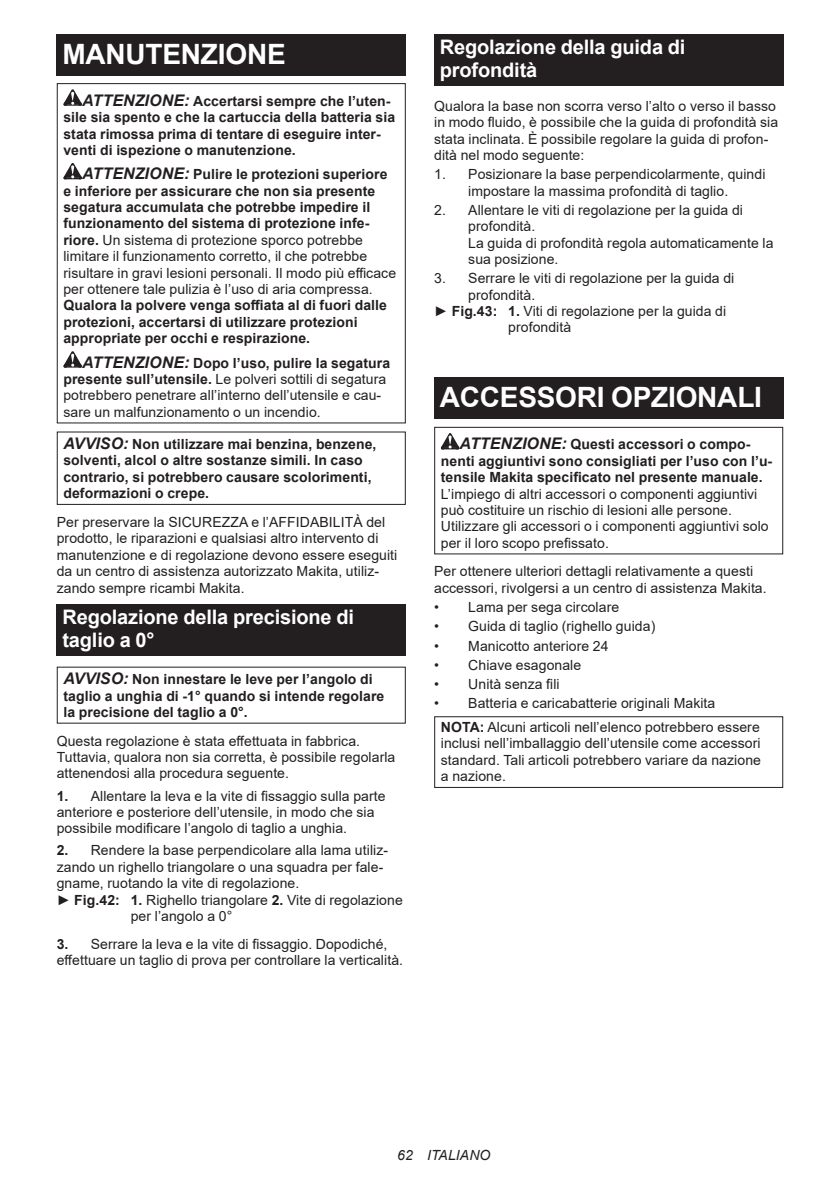
<style>
.page{position:relative;width:840px;height:1191px;background:#fff}
.page>*{position:absolute;margin:0;border:0;box-sizing:border-box;transform-origin:0 0}
.t1{font:700 28px "Arial";letter-spacing:-.01em;color:#fff}
.t2{font:700 20px/23.4px "Arial";letter-spacing:-.01em;color:#fff}
.t3{font:14px/16.4px "Arial";letter-spacing:.005em;color:#231f20}
.t4{font:700 14px/16.4px "Arial";letter-spacing:.005em;color:#231f20}
.t5{font:italic 14px "Arial";letter-spacing:.005em;color:#231f20}
.s1{font-style:italic;font-size:16px}
.s2{font-weight:700;font-style:italic;font-size:16px}
.s3{font-weight:700}
</style>
<div class="page">
<div style="left:57px;top:34px;width:348px;height:41px;background:#231f20"></div>
<svg style="left:63px;top:89px;width:19px;height:17px"></svg>
<svg style="left:63px;top:163px;width:19px;height:16px"></svg>
<svg style="left:63px;top:351px;width:19px;height:16px"></svg>
<div style="left:57px;top:83px;width:348px;height:340px;border:1px solid #231f20"></div>
<div style="left:57px;top:431px;width:348px;height:74px;border:1px solid #231f20"></div>
<div style="left:57px;top:604px;width:348px;height:52px;background:#231f20"></div>
<div style="left:434px;top:34px;width:348px;height:52px;background:#231f20"></div>
<div style="left:434px;top:378px;width:348px;height:41px;background:#231f20"></div>
<svg style="left:440px;top:433px;width:19px;height:16px"></svg>
<div style="left:434px;top:427px;width:348px;height:127px;border:1px solid #231f20"></div>
<div style="left:434px;top:716px;width:348px;height:72px;border:1px solid #231f20"></div>
<h1 class="t1" style="left:62px;top:34px;width:225px">MANUTENZIONE</h1>
<p class="t4" style="left:63px;top:93px;width:333px;text-indent:19px"><span class="s1">ATTENZIONE:</span> Accertarsi sempre che l’uten&shy;sile sia spento e che la cartuccia della batteria sia stata rimossa prima di tentare di eseguire inter&shy;venti di ispezione o manutenzione.</p>
<p class="t3" style="left:63px;top:166px;width:334px;text-indent:19px"><span class="s2">ATTENZIONE:</span> <span class="s3">Pulire le protezioni superiore e inferiore per assicurare che non sia presente segatura accumulata che potrebbe impedire il funzionamento del sistema di protezione infe&shy;riore.</span> Un sistema di protezione sporco potrebbe limitare il funzionamento corretto, il che potrebbe risultare in gravi lesioni personali. Il modo più efficace per ottenere tale pulizia è l’uso di aria compressa.</p>
<p class="t4" style="left:63px;top:297px;width:325px">Qualora la polvere venga soffiata al di fuori dalle protezioni, accertarsi di utilizzare protezioni appropriate per occhi e respirazione.</p>
<p class="t3" style="left:63px;top:354px;width:328px;text-indent:19px"><span class="s2">ATTENZIONE:</span> <span class="s3">Dopo l’uso, pulire la segatura presente sull’utensile.</span> Le polveri sottili di segatura potrebbero penetrare all’interno dell’utensile e cau&shy;sare un malfunzionamento o un incendio.</p>
<p class="t4" style="left:63px;top:436px;width:314px"><span class="s1">AVVISO:</span> Non utilizzare mai benzina, benzene, solventi, alcol o altre sostanze simili. In caso contrario, si potrebbero causare scolorimenti, deformazioni o crepe.</p>
<p class="t3" style="left:57px;top:514px;width:342px">Per preservare la SICUREZZA e l’AFFIDABILITÀ del prodotto, le riparazioni e qualsiasi altro intervento di manutenzione e di regolazione devono essere eseguiti da un centro di assistenza autorizzato Makita, utiliz&shy;zando sempre ricambi Makita.</p>
<h2 class="t2" style="left:62px;top:605px;width:293px">Regolazione della precisione di taglio a 0°</h2>
<p class="t4" style="left:63px;top:671px;width:322px"><span class="s1">AVVISO:</span> Non innestare le leve per l’angolo di taglio a unghia di -1° quando si intende regolare la precisione del taglio a 0°.</p>
<p class="t3" style="left:57px;top:732px;width:340px">Questa regolazione è stata effettuata in fabbrica.<br>Tuttavia, qualora non sia corretta, è possibile regolarla attenendosi alla procedura seguente.</p>
<p class="t3" style="left:57px;top:787px;width:330px"><span class="s3">1.</span> Allentare la leva e la vite di fissaggio sulla parte anteriore e posteriore dell’utensile, in modo che sia possibile modificare l’angolo di taglio a unghia.</p>
<p class="t3" style="left:57px;top:842px;width:333px"><span class="s3">2.</span> Rendere la base perpendicolare alla lama utiliz-</p>
<p class="t3" style="left:57px;top:858px;width:328px">zando un righello triangolare o una squadra per fale-</p>
<p class="t3" style="left:57px;top:875px;width:244px">gname, ruotando la vite di regolazione.</p>
<p class="t3" style="left:57px;top:891px;width:347px">► <span class="s3">Fig.42: 1.</span> Righello triangolare <span class="s3">2.</span> Vite di regolazione</p>
<p class="t3" style="left:131px;top:907px;width:103px">per l’angolo a 0°</p>
<p class="t3" style="left:57px;top:935px;width:347px"><span class="s3">3.</span> Serrare la leva e la vite di fissaggio. Dopodiché, effettuare un taglio di prova per controllare la verticalità.</p>
<h2 class="t2" style="left:439px;top:36px;width:247px">Regolazione della guida di profondità</h2>
<p class="t3" style="left:434px;top:98px;width:345px">Qualora la base non scorra verso l’alto o verso il basso in modo fluido, è possibile che la guida di profondità sia stata inclinata. È possibile regolare la guida di profon&shy;dità nel modo seguente:</p>
<p class="t3" style="left:434px;top:166px;width:332px;text-align:center">1. Posizionare la base perpendicolarmente, quindi impostare la massima profondità di taglio.</p>
<p class="t3" style="left:468px;top:202px;width:307px;text-indent:-34px">2. Allentare le viti di regolazione per la guida di profondità.<br>La guida di profondità regola automaticamente la sua posizione.</p>
<p class="t3" style="left:434px;top:270px;width:301px">3. Serrare le viti di regolazione per la guida di</p>
<p class="t3" style="left:468px;top:286px;width:68px">profondità.</p>
<p class="t3" style="left:434px;top:303px;width:293px">► <span class="s3">Fig.43: 1.</span> Viti di regolazione per la guida di</p>
<p class="t3" style="left:508px;top:319px;width:64px">profondità</p>
<h1 class="t1" style="left:439px;top:378px;width:323px">ACCESSORI OPZIONALI</h1>
<p class="t4" style="left:440px;top:436px;width:333px;text-indent:19px"><span class="s1">ATTENZIONE:</span> Questi accessori o compo&shy;nenti aggiuntivi sono consigliati per l’uso con l’u&shy;tensile Makita specificato nel presente manuale.</p>
<p class="t3" style="left:440px;top:485px;width:329px">L’impiego di altri accessori o componenti aggiuntivi può costituire un rischio di lesioni alle persone.<br>Utilizzare gli accessori o i componenti aggiuntivi solo per il loro scopo prefissato.</p>
<p class="t3" style="left:434px;top:563px;width:334px">Per ottenere ulteriori dettagli relativamente a questi accessori, rivolgersi a un centro di assistenza Makita.</p>
<p class="t3" style="left:434px;top:599px;width:186px">• Lama per sega circolare</p>
<p class="t3" style="left:434px;top:618px;width:222px">• Guida di taglio (righello guida)</p>
<p class="t3" style="left:434px;top:637px;width:176px">• Manicotto anteriore 24</p>
<p class="t3" style="left:434px;top:656px;width:148px">• Chiave esagonale</p>
<p class="t3" style="left:434px;top:675px;width:127px">• Unità senza fili</p>
<p class="t3" style="left:440px;top:691px;width:320px;line-height:23.8px;text-indent:-7px">• Batteria e caricabatterie originali Makita<br><span class="s3">NOTA:</span> Alcuni articoli nell’elenco potrebbero essere</p>
<p class="t3" style="left:440px;top:735px;width:321px;text-align:justify">inclusi nell’imballaggio dell’utensile come accessori standard. Tali articoli potrebbero variare da nazione a nazione.</p>
<p class="t5" style="left:397px;top:1146px;width:95px">62 ITALIANO</p>
</div>
